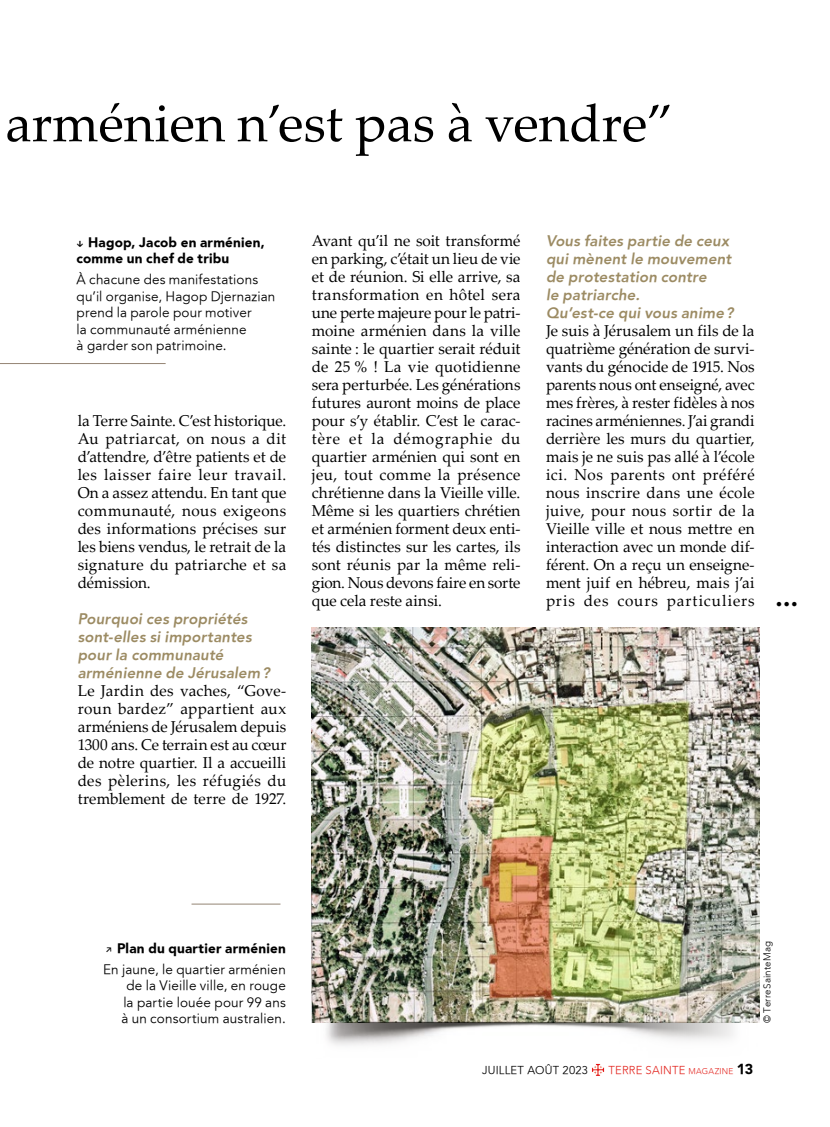
<style>
.page{position:relative;width:830px;height:1127px;background:#fff}
.page>*{position:absolute;margin:0;border:0;box-sizing:border-box;transform-origin:0 0}
.t1{font:52.5px "Palatino Linotype";color:#000}
.t2{font:15.75px/18px "Palatino Linotype";letter-spacing:.01em;color:#000;text-align:justify}
.t3{font:700 15.75px "Palatino Linotype";color:#000}
.t4{font:italic 800 15px/18px "Avenir";letter-spacing:.01em;color:#9c8b63}
.t5{font:300 13.5px/16.5px "Avenir 45";letter-spacing:.01em;color:#000}
.t6{font:900 13.5px/16.5px "Avenir";letter-spacing:.015em;color:#000}
.t7{font:300 11.25px "Avenir";letter-spacing:.02em;color:#e3231d}
.t8{font:300 11.25px "Avenir 45";letter-spacing:.02em;color:#000}
.t9{font:300 9.75px "Avenir";letter-spacing:.025em;color:#000}
.s1{font-family:"Alegreya Sans";font-weight:700}
.s2{font-family:"Alegreya Sans";font-weight:500}
.s3{font-size:8.25px}
.s4{font-weight:900;font-size:14.25px;color:#000}
</style>
<div class="page">
<svg style="left:592px;top:1064px;width:12px;height:12px"></svg>
<img style="left:312px;top:627px;width:446px;height:395px">
<hr style="left:0;top:363px;width:165px;height:1px;background:#948473">
<hr style="left:191px;top:904px;width:89px;height:1px;background:#948473">
<img style="left:311px;top:1021px;width:446px;height:25px">
<h1 class="t1" style="left:5px;top:86px;width:669px">arménien n’est pas à vendre”</h1>
<p class="t6" style="left:77px;top:234px;width:190px"><span class="s1">↓</span> Hagop, Jacob en arménien, comme un chef de tribu</p>
<p class="t5" style="left:77px;top:271px;width:200px">À chacune des manifestations qu’il organise, Hagop Djernazian prend la parole pour motiver<br>la communauté arménienne<br>à garder son patrimoine.</p>
<p class="t2" style="left:78px;top:411px;width:210px">la Terre Sainte. C’est historique.<br>Au patriarcat, on nous a dit d’attendre, d’être patients et de les laisser faire leur travail.<br>On a assez attendu. En tant que communauté, nous exigeons des informations précises sur les biens vendus, le retrait de la signature du patriarche et sa démission.</p>
<p class="t4" style="left:78px;top:610px;width:193px">Pourquoi ces propriétés sont-elles si importantes pour la communauté arménienne de Jérusalem?</p>
<p class="t2" style="left:78px;top:681px;width:210px">Le Jardin des vaches, “Gove&shy;roun bardez” appartient aux arméniens de Jérusalem depuis 1300 ans. Ce terrain est au cœur de notre quartier. Il a accueilli des pèlerins, les réfugiés du tremblement de terre de 1927.</p>
<p class="t2" style="left:312px;top:231px;width:210px">Avant qu’il ne soit transformé en parking, c’était un lieu de vie et de réunion. Si elle arrive, sa transformation en hôtel sera une perte majeure pour le patri&shy;moine arménien dans la ville sainte : le quartier serait réduit de 25 % ! La vie quotidienne sera perturbée. Les générations futures auront moins de place pour s’y établir. C’est le carac&shy;tère et la démographie du quartier arménien qui sont en jeu, tout comme la présence chrétienne dans la Vieille ville.<br>Même si les quartiers chrétien et arménien forment deux enti&shy;tés distinctes sur les cartes, ils sont réunis par la même reli&shy;gion. Nous devons faire en sorte que cela reste ainsi.</p>
<p class="t4" style="left:545px;top:232px;width:189px">Vous faites partie de ceux qui mènent le mouvement de protestation contre<br>le patriarche.<br>Qu’est-ce qui vous anime?</p>
<p class="t2" style="left:545px;top:321px;width:210px">Je suis à Jérusalem un fils de la quatrième génération de survi&shy;vants du génocide de 1915. Nos parents nous ont enseigné, avec mes frères, à rester fidèles à nos racines arméniennes. J’ai grandi derrière les murs du quartier, mais je ne suis pas allé à l’école ici. Nos parents ont préféré nous inscrire dans une école juive, pour nous sortir de la Vieille ville et nous mettre en interaction avec un monde dif&shy;férent. On a reçu un enseigne&shy;ment juif en hébreu, mais j’ai pris des cours particuliers</p>
<p class="t3" style="left:774px;top:593px;width:26px">•••</p>
<p class="t6" style="left:105px;top:940px;width:182px"><span class="s2">↗</span> Plan du quartier arménien</p>
<p class="t5" style="left:103px;top:961px;width:184px;text-align:right">En jaune, le quartier arménien de la Vieille ville, en rouge<br>la partie louée pour 99 ans<br>à un consortium australien.</p>
<p class="t9" style="left:761px;top:1022px;width:83px;rotate:-90deg">© TerreSainteMag</p>
<p class="t8" style="left:482px;top:1064px;width:107px">Jui llet août 2023</p>
<p class="t7" style="left:608px;top:1064px;width:146px">TERRE SAINTE <span class="s3">MAGAZINE</span> <span class="s4">13</span></p>
</div>
